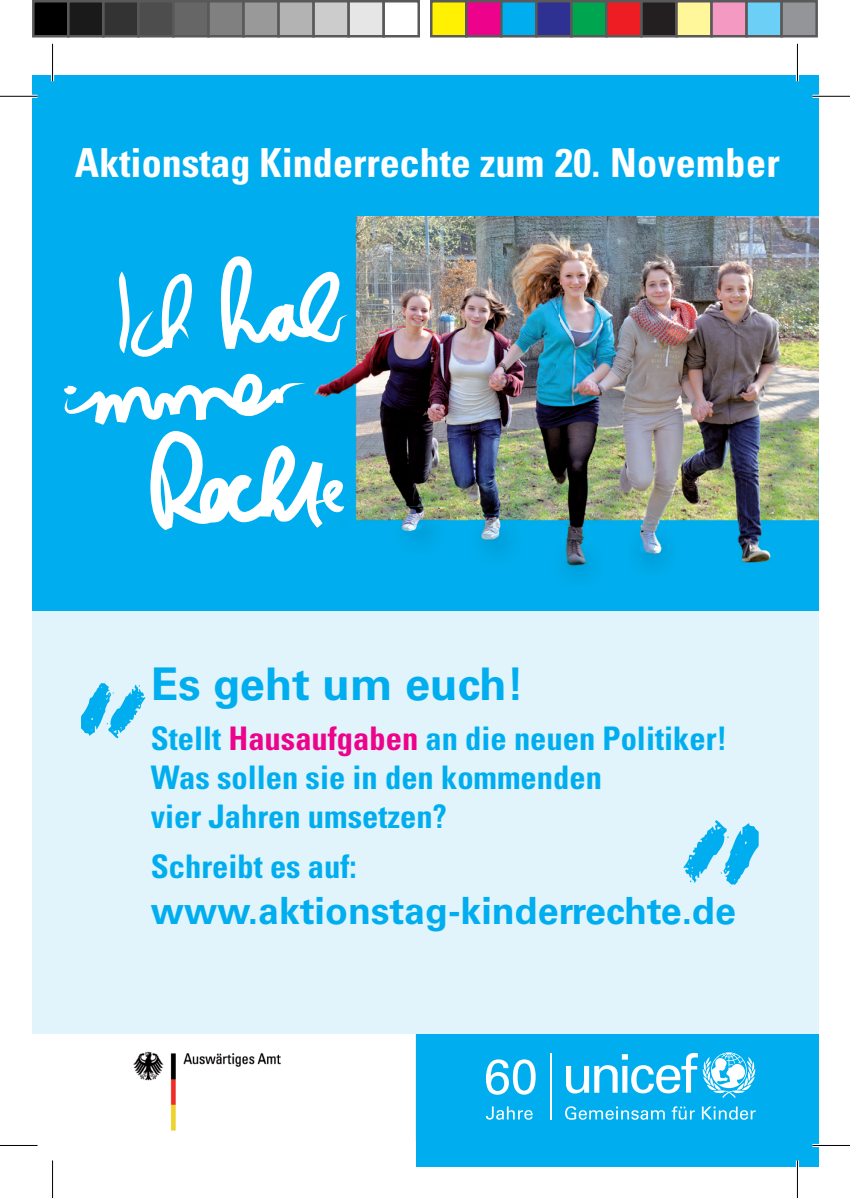
<style>
.page{position:relative;width:850px;height:1198px;background:#fff}
.page>*{position:absolute;margin:0;border:0;box-sizing:border-box;transform-origin:0 0}
.t1{font:190.25px "Chalkduster";color:#00aeef}
.t2{font:163px "Chalkduster";color:#00aeef}
.t3{font:700 45px "Univers LT Std";color:#00aeef}
.t4{font:700 condensed 40px "Univers LT Std";color:#fff}
.t5{font:700 37.5px "Univers LT Std";color:#00aeef}
.t6{font:700 condensed 32.5px/39px "Univers LT Std";color:#00aeef}
.s1{color:#ed028c}
</style>
<div class="page">
<div style="left:32px;top:431px;width:786px;height:709px;background:#e1f4fc"></div>
<div style="left:32px;top:1034px;width:383px;height:132px;background:#fff"></div>
<img style="left:133px;top:1051px;width:148px;height:80px">
<div style="left:416px;top:1034px;width:402px;height:132px;background:#00aeef"></div>
<svg style="left:566px;top:1066px;width:22px;height:27px"></svg>
<svg style="left:594px;top:1052px;width:161px;height:45px"></svg>
<svg style="left:565px;top:1106px;width:99px;height:13px"></svg>
<svg style="left:671px;top:1106px;width:23px;height:13px"></svg>
<svg style="left:701px;top:1106px;width:54px;height:13px"></svg>
<svg style="left:486px;top:1059px;width:49px;height:35px"></svg>
<svg style="left:485px;top:1106px;width:47px;height:13px"></svg>
<hr style="left:550px;top:1052px;width:2px;height:67px;background:#fff">
<div style="left:32px;top:75px;width:786px;height:536px;background:#00aeef"></div>
<img style="left:314px;top:217px;width:504px;height:360px">
<img style="left:391px;top:507px;width:57px;height:51px">
<img style="left:407px;top:524px;width:14px;height:6px">
<img style="left:468px;top:515px;width:56px;height:51px">
<img style="left:484px;top:532px;width:14px;height:6px">
<img style="left:566px;top:556px;width:15px;height:6px">
<img style="left:622px;top:524px;width:58px;height:53px">
<img style="left:639px;top:541px;width:15px;height:12px">
<svg style="left:118px;top:271px;width:74px;height:86px"></svg>
<svg style="left:220px;top:255px;width:128px;height:94px"></svg>
<svg style="left:64px;top:374px;width:241px;height:51px"></svg>
<svg style="left:150px;top:431px;width:194px;height:102px"></svg>
<hr style="left:0;top:95px;width:38px;height:3px;background:#fff">
<hr style="left:812px;top:95px;width:37px;height:3px;background:#fff">
<hr style="left:812px;top:1144px;width:37px;height:3px;background:#fff">
<hr style="left:51px;top:44px;width:3px;height:37px;background:#fff">
<hr style="left:795px;top:44px;width:3px;height:37px;background:#fff">
<hr style="left:795px;top:1160px;width:3px;height:38px;background:#fff">
<hr style="left:0;top:96px;width:38px;height:1px;background:#000">
<hr style="left:812px;top:96px;width:37px;height:1px;background:#000">
<hr style="left:0;top:1145px;width:38px;height:1px;background:#000">
<hr style="left:812px;top:1145px;width:37px;height:1px;background:#000">
<hr style="left:52px;top:44px;width:1px;height:37px;background:#000">
<hr style="left:52px;top:1160px;width:1px;height:38px;background:#000">
<hr style="left:796px;top:44px;width:1px;height:37px;background:#000">
<hr style="left:796px;top:1160px;width:1px;height:38px;background:#000">
<div style="left:33px;top:1px;width:35px;height:35px;background:#000"></div>
<div style="left:32px;top:0;width:38px;height:38px;border:2px solid #595959"></div>
<div style="left:68px;top:1px;width:35px;height:35px;background:#1a1a1a"></div>
<div style="left:67px;top:0;width:38px;height:38px;border:2px solid #595959"></div>
<div style="left:103px;top:1px;width:35px;height:35px;background:#333"></div>
<div style="left:102px;top:0;width:38px;height:38px;border:2px solid #595959"></div>
<div style="left:138px;top:1px;width:35px;height:35px;background:#4d4d4d"></div>
<div style="left:137px;top:0;width:38px;height:38px;border:2px solid #595959"></div>
<div style="left:173px;top:1px;width:35px;height:35px;background:#666"></div>
<div style="left:172px;top:0;width:38px;height:38px;border:2px solid #595959"></div>
<div style="left:208px;top:1px;width:35px;height:35px;background:#808080"></div>
<div style="left:207px;top:0;width:38px;height:38px;border:2px solid #595959"></div>
<div style="left:243px;top:1px;width:35px;height:35px;background:#999"></div>
<div style="left:242px;top:0;width:38px;height:38px;border:2px solid #595959"></div>
<div style="left:278px;top:1px;width:35px;height:35px;background:#b3b3b3"></div>
<div style="left:277px;top:0;width:38px;height:38px;border:2px solid #595959"></div>
<div style="left:313px;top:1px;width:35px;height:35px;background:#ccc"></div>
<div style="left:312px;top:0;width:38px;height:38px;border:2px solid #595959"></div>
<div style="left:348px;top:1px;width:35px;height:35px;background:#e6e6e6"></div>
<div style="left:347px;top:0;width:38px;height:38px;border:2px solid #595959"></div>
<div style="left:382px;top:0;width:38px;height:38px;border:2px solid #595959"></div>
<div style="left:431px;top:1px;width:35px;height:35px;background:#fff101"></div>
<div style="left:430px;top:0;width:37px;height:38px;border:2px solid #595959"></div>
<div style="left:466px;top:1px;width:35px;height:35px;background:#ed028c"></div>
<div style="left:465px;top:0;width:37px;height:38px;border:2px solid #595959"></div>
<div style="left:501px;top:1px;width:35px;height:35px;background:#00aeef"></div>
<div style="left:500px;top:0;width:37px;height:38px;border:2px solid #595959"></div>
<div style="left:536px;top:1px;width:35px;height:35px;background:#2e3092"></div>
<div style="left:535px;top:0;width:37px;height:38px;border:2px solid #595959"></div>
<div style="left:571px;top:1px;width:35px;height:35px;background:#00a54f"></div>
<div style="left:570px;top:0;width:37px;height:38px;border:2px solid #595959"></div>
<div style="left:606px;top:1px;width:35px;height:35px;background:#ee1d23"></div>
<div style="left:605px;top:0;width:37px;height:38px;border:2px solid #595959"></div>
<div style="left:641px;top:1px;width:35px;height:35px;background:#231f20"></div>
<div style="left:640px;top:0;width:37px;height:38px;border:2px solid #595959"></div>
<div style="left:676px;top:1px;width:35px;height:35px;background:#fff79a"></div>
<div style="left:675px;top:0;width:37px;height:38px;border:2px solid #595959"></div>
<div style="left:711px;top:1px;width:35px;height:35px;background:#f499c2"></div>
<div style="left:710px;top:0;width:37px;height:38px;border:2px solid #595959"></div>
<div style="left:746px;top:1px;width:35px;height:35px;background:#6bcff6"></div>
<div style="left:745px;top:0;width:37px;height:38px;border:2px solid #595959"></div>
<div style="left:781px;top:1px;width:35px;height:35px;background:#939598"></div>
<div style="left:780px;top:0;width:37px;height:38px;border:2px solid #595959"></div>
<p class="t4" style="left:75px;top:138px;width:706px">Aktionstag Kinderrechte zum 20. November</p>
<h3 class="t3" style="left:151px;top:657px;width:375px">Es geht um euch!</h3>
<p class="t6" style="left:151px;top:719px;width:577px">Stellt <span class="s1">Hausaufgaben</span> an die neuen Politiker!<br>Was sollen sie in den kommenden<br>vier Jahren umsetzen?</p>
<p class="t6" style="left:151px;top:847px;width:207px">Schreibt es auf:</p>
<p class="t5" style="left:151px;top:888px;width:586px">www.aktionstag-kinderrechte.de</p>
<h2 class="t2" style="left:156px;top:758px;width:84px;rotate:-180deg">”</h2>
<h1 class="t1" style="left:670px;top:797px;width:97px">”</h1>
</div>
